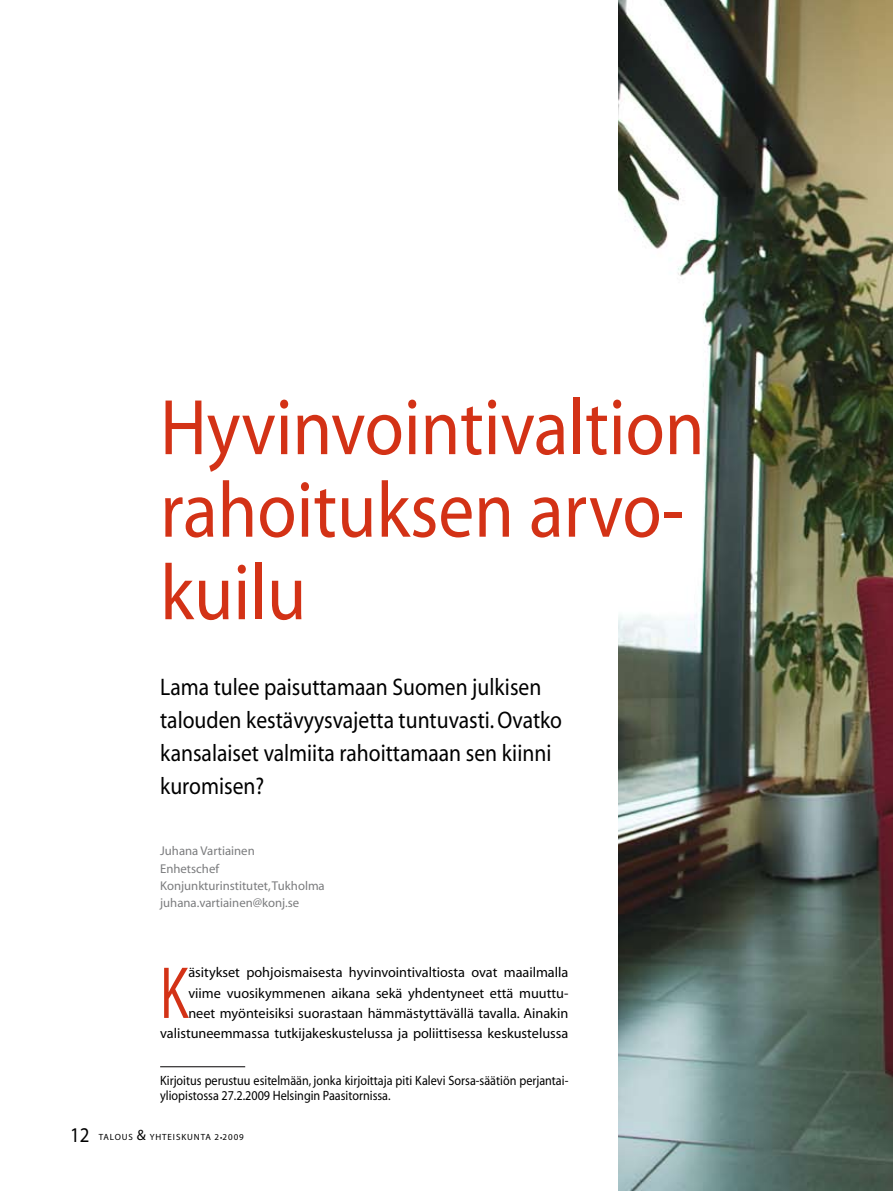
<style>
.page{position:relative;width:893px;height:1191px;background:#fff}
.page>*{position:absolute;margin:0;border:0;box-sizing:border-box;transform-origin:0 0}
.t1{font:79.5px/82.5px "Myriad";color:#d33216;scale:.9 1}
.t2{font:74.4px "Myriad";color:#d33216;scale:.7 1}
.t3{font:24px/33px "Myriad";color:#000;scale:.9 1}
.t4{font:21px "Myriad";color:#000;scale:.9 1}
.t5{font:14.25px/20.2px "Myriad";color:#000;text-align:right}
.t6{font:13.5px/15px "Myriad";color:#000;scale:.9 1}
.t7{font:12.75px/17.2px "Myriad";color:#7b7c7e}
.t8{font:9px "Myriad";letter-spacing:.1em;color:#000}
.s1{font-size:15px}
</style>
<div class="page">
<img style="left:619px;top:0;width:274px;height:1191px">
<hr style="left:160px;top:1066px;width:85px;height:1px;background:#030102">
<h1 class="t1" style="left:160px;top:390px;width:606px">Hyvinvointivaltion rahoituksen arvo&shy;kuilu</h1>
<h3 class="t3" style="left:160px;top:671px;width:448px">Lama tulee paisuttamaan Suomen julkisen talouden kestävyysvajetta tuntuvasti. Ovatko kansalaiset valmiita rahoittamaan sen kiinni kuromisen?</h3>
<p class="t7" style="left:160px;top:843px;width:166px">Juhana Vartiainen<br>Enhetschef<br>Konjunkturinstitutet, Tukholma juhana.vartiainen@konj.se</p>
<p class="t5" style="left:160px;top:963px;width:410px">äsitykset pohjoismaisesta hyvinvointivaltiosta ovat maailmalla viime vuosikymmenen aikana sekä yhdentyneet että muuttu&shy;neet myönteisiksi suorastaan hämmästyttävällä tavalla. Ainakin valistuneemmassa tutkijakeskustelussa ja poliittisessa keskustelussa</p>
<h2 class="t2" style="left:160px;top:956px;width:42px">K</h2>
<p class="t6" style="left:160px;top:1073px;width:455px">Kirjoitus perustuu esitelmään, jonka kirjoittaja piti Kalevi Sorsa-säätiön perjantai&shy;yliopistossa 27.2.2009 Helsingin Paasitornissa.</p>
<h3 class="t4" style="left:70px;top:1124px;width:23px">12</h3>
<p class="t8" style="left:99px;top:1133px;width:146px">TALOUS <span class="s1">&amp;</span> YHTEISKUNTA 2 ●2009</p>
</div>
